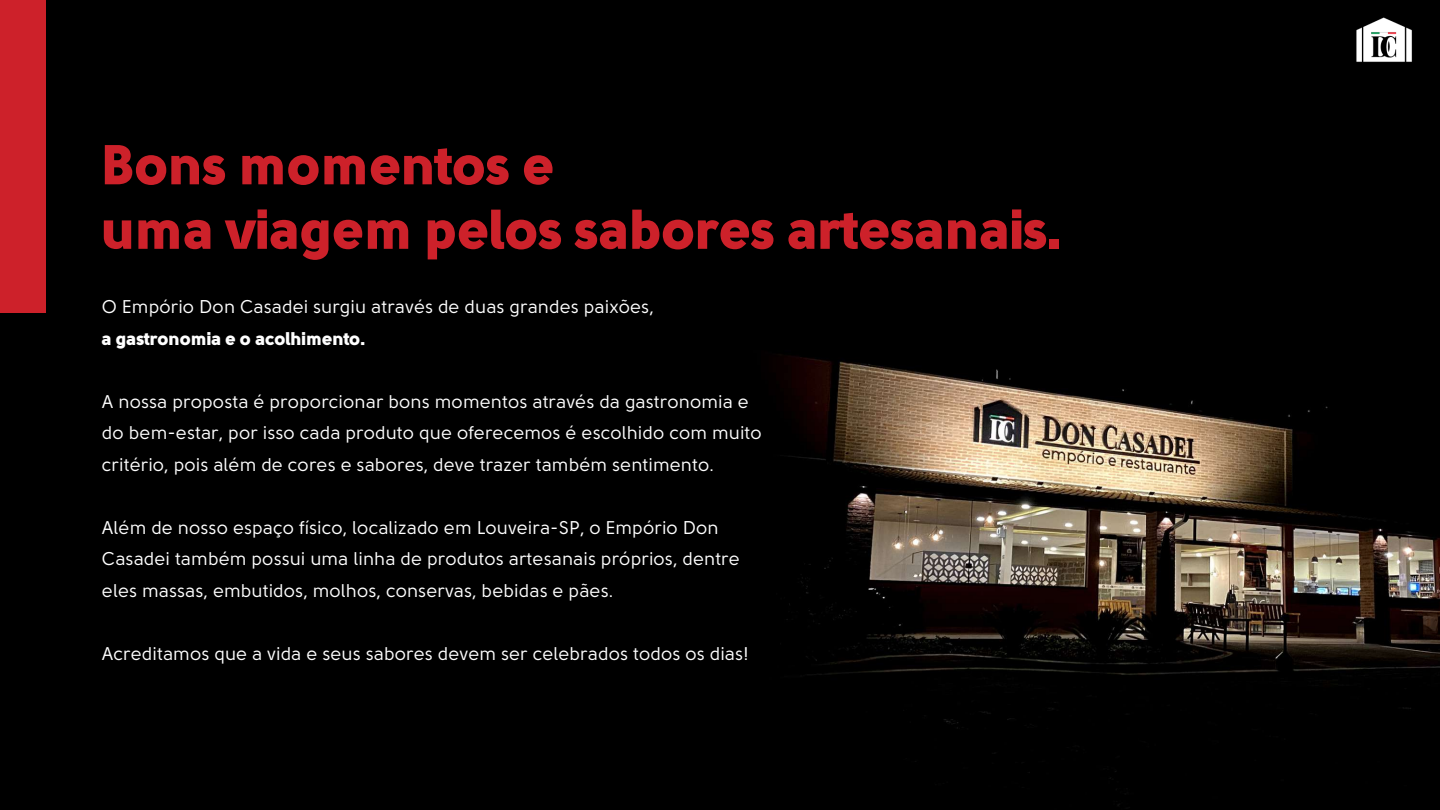
<style>
.page{position:relative;width:1440px;height:810px;background:#000}
.page>*{position:absolute;margin:0;border:0;box-sizing:border-box;transform-origin:0 0}
.t1{font:900 56px/64.5px "Solomon Sans";color:#cd212a}
.t2{font:18.4px/31.5px "Solomon Sans";color:#fff}
.t3{font:900 18.4px "Solomon Sans";color:#fff}
</style>
<div class="page">
<img style="left:779px;top:354px;width:661px;height:452px">
<div style="left:0;top:0;width:46px;height:313px;background:#cd212a"></div>
<img style="left:1356px;top:17px;width:56px;height:45px">
<h1 class="t1" style="left:102px;top:135px;width:962px">Bons momentos e<br>uma viagem pelos sabores artesanais.</h1>
<p class="t2" style="left:102px;top:292px;width:553px">O Empório Don Casadei surgiu através de duas grandes paixões,</p>
<p class="t3" style="left:102px;top:330px;width:265px">a gastronomia e o acolhimento.</p>
<p class="t2" style="left:102px;top:386px;width:662px">A nossa proposta é proporcionar bons momentos através da gastronomia e do bem-estar, por isso cada produto que oferecemos é escolhido com muito critério, pois além de cores e sabores, deve trazer também sentimento.</p>
<p class="t2" style="left:102px;top:512px;width:640px">Além de nosso espaço físico, localizado em Louveira-SP, o Empório Don<br>Casadei também possui uma linha de produtos artesanais próprios, dentre eles massas, embutidos, molhos, conservas, bebidas e pães.</p>
<p class="t2" style="left:102px;top:638px;width:649px">Acreditamos que a vida e seus sabores devem ser celebrados todos os dias!</p>
</div>
